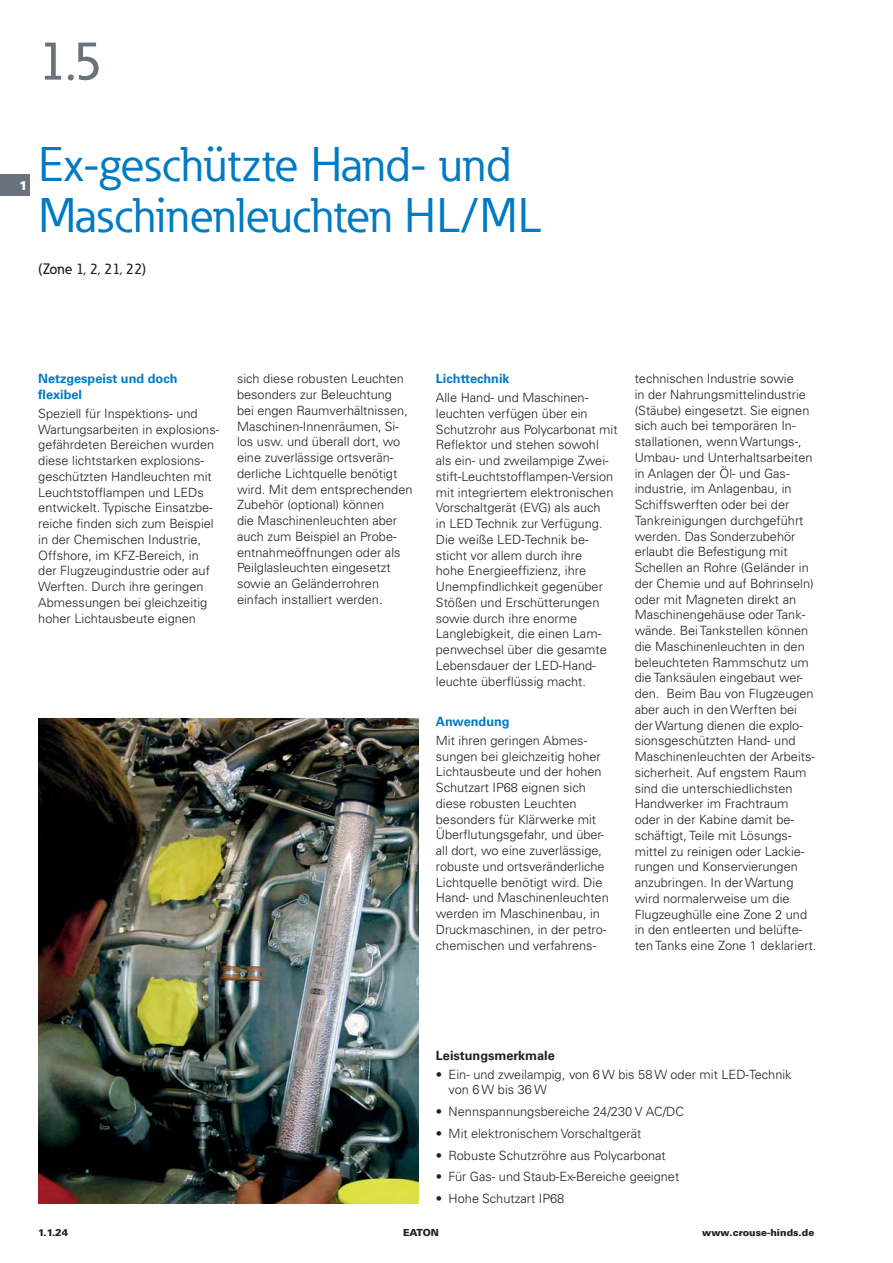
<style>
.page{position:relative;width:893px;height:1263px;background:#fff}
.page>*{position:absolute;margin:0;border:0;box-sizing:border-box;transform-origin:0 0}
.t1{font:500 54px "Eaton";color:#6a737b}
.t2{font:48px/51px "Eaton";color:#007ac2}
.t3{font:500 15px "Eaton";color:#231f20}
.t4{font:300 12.75px/15.8px "Univers LT Pro 45";color:#231f20}
.t5{font:700 12.75px/15.8px "Univers LT Pro 65";color:#007ac2}
.t6{font:700 12.75px "Univers LT Pro 65";color:#231f20}
.t7{font:900 12.75px "Univers LT Pro 75";color:#fff}
.t8{font:900 9.75px "Univers LT Pro 75";color:#231f20}
</style>
<div class="page">
<div style="left:0;top:174px;width:30px;height:22px;background:#6a737b"></div>
<img style="left:38px;top:719px;width:381px;height:484px">
<h1 class="t1" style="left:38px;top:41px;width:65px">1.5</h1>
<p class="t7" style="left:19px;top:178px;width:10px">1</p>
<h2 class="t2" style="left:38px;top:144px;width:505px">Ex-geschützte Hand- und<br>Maschinenleuchten HL/ML</h2>
<p class="t3" style="left:38px;top:264px;width:109px">(Zone 1, 2, 21, 22)</p>
<p class="t5" style="left:38px;top:373px;width:141px">Netzgespeist und doch flexibel</p>
<p class="t4" style="left:38px;top:407px;width:182px">Speziell für Inspektions- und<br>Wartungsarbeiten in explosions&shy;gefährdeten Bereichen wurden diese lichtstarken explosions&shy;geschützten Handleuchten mit<br>Leuchtstofflampen und LEDs entwickelt. Typische Einsatzbe&shy;reiche finden sich zum Beispiel in der Chemischen Industrie,<br>Offshore, im KFZ-Bereich, in der Flugzeugindustrie oder auf<br>Werften. Durch ihre geringen<br>Abmessungen bei gleichzeitig hoher Lichtausbeute eignen</p>
<p class="t4" style="left:237px;top:373px;width:177px">sich diese robusten Leuchten besonders zur Beleuchtung<br>bei engen Raumverhältnissen,<br>Maschinen-Innenräumen, Si&shy;los usw. und überall dort, wo eine zuverlässige ortsverän&shy;derliche Lichtquelle benötigt wird. Mit dem entsprechenden<br>Zubehör (optional) können<br>die Maschinenleuchten aber auch zum Beispiel an Probe&shy;entnahmeöffnungen oder als<br>Peilglasleuchten eingesetzt sowie an Geländerrohren einfach installiert werden.</p>
<p class="t5" style="left:436px;top:372px;width:75px">Lichttechnik</p>
<p class="t4" style="left:436px;top:391px;width:183px">Alle Hand- und Maschinen&shy;leuchten verfügen über ein<br>Schutzrohr aus Polycarbonat mit<br>Reflektor und stehen sowohl<br>als ein- und zweilampige Zwei&shy;stift-Leuchtstofflampen-Version mit integriertem elektronischen<br>Vorschaltgerät (EVG) als auch<br>in LED Technik zur Verfügung.<br>Die weiße LED-Technik be&shy;sticht vor allem durch ihre<br>hohe Energieeffizienz, ihre<br>Unempfindlichkeit gegenüber<br>Stößen und Erschütterungen sowie durch ihre enorme<br>Langlebigkeit, die einen Lam&shy;penwechsel über die gesamte<br>Lebensdauer der LED-Hand&shy;leuchte überflüssig macht.</p>
<p class="t5" style="left:436px;top:715px;width:75px">Anwendung</p>
<p class="t4" style="left:436px;top:734px;width:174px">Mit ihren geringen Abmes&shy;sungen bei gleichzeitig hoher<br>Lichtausbeute und der hohen<br>Schutzart IP68 eignen sich diese robusten Leuchten besonders für Klärwerke mit<br>Überflutungsgefahr, und über&shy;all dort, wo eine zuverlässige, robuste und ortsveränderliche<br>Lichtquelle benötigt wird. Die<br>Hand- und Maschinenleuchten werden im Maschinenbau, in<br>Druckmaschinen, in der petro&shy;chemischen und verfahrens-</p>
<p class="t4" style="left:635px;top:372px;width:183px">technischen Industrie sowie<br>in der Nahrungsmittelindustrie (Stäube) eingesetzt. Sie eignen sich auch bei temporären In&shy;stallationen, wenn Wartungs-,<br>Umbau- und Unterhaltsarbeiten in Anlagen der Öl- und Gas&shy;industrie, im Anlagenbau, in<br>Schiffswerften oder bei der<br>Tankreinigungen durchgeführt werden. Das Sonderzubehör erlaubt die Befestigung mit<br>Schellen an Rohre (Geländer in der Chemie und auf Bohrinseln) oder mit Magneten direkt an<br>Maschinengehäuse oder Tank&shy;wände. Bei Tankstellen können die Maschinenleuchten in den beleuchteten Rammschutz um die Tanksäulen eingebaut wer&shy;den. Beim Bau von Flugzeugen aber auch in den Werften bei der Wartung dienen die explo&shy;sionsgeschützten Hand- und<br>Maschinenleuchten der Arbeits&shy;sicherheit. Auf engstem Raum sind die unterschiedlichsten<br>Handwerker im Frachtraum oder in der Kabine damit be&shy;schäftigt, Teile mit Lösungs&shy;mittel zu reinigen oder Lackie&shy;rungen und Konservierungen anzubringen. In der Wartung wird normalerweise um die<br>Flugzeughülle eine Zone 2 und in den entleerten und belüfte&shy;ten Tanks eine Zone 1 deklariert.</p>
<p class="t6" style="left:436px;top:1051px;width:121px">Leistungsmerkmale</p>
<p class="t4" style="left:449px;top:1068px;width:345px;text-indent:-13px">• Ein- und zweilampig, von 6 W bis 58 W oder mit LED-Technik von 6 W bis 36 W</p>
<p class="t4" style="left:436px;top:1105px;width:250px">• Nennspannungsbereiche 24/230 V AC/DC</p>
<p class="t4" style="left:436px;top:1127px;width:207px">• Mit elektronischem Vorschaltgerät</p>
<p class="t4" style="left:436px;top:1149px;width:231px">• Robuste Schutzröhre aus Polycarbonat</p>
<p class="t4" style="left:436px;top:1170px;width:245px">• Für Gas- und Staub-Ex-Bereiche geeignet</p>
<p class="t4" style="left:436px;top:1192px;width:130px">• Hohe Schutzart IP68</p>
<p class="t8" style="left:38px;top:1227px;width:32px">1.1.24</p>
<p class="t8" style="left:403px;top:1227px;width:37px">EATON</p>
<p class="t8" style="left:702px;top:1227px;width:114px">www.crouse-hinds.de</p>
</div>
